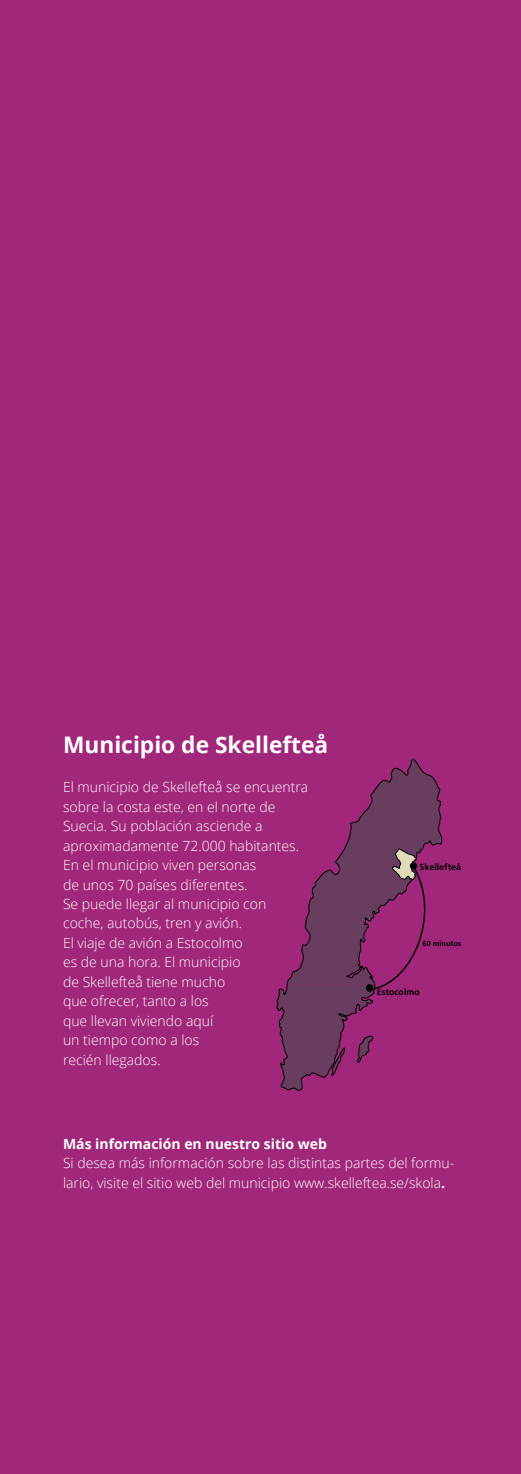
<style>
.page{position:relative;width:521px;height:1474px;background:#fff}
.page>*{position:absolute;margin:0;border:0;box-sizing:border-box;transform-origin:0 0}
.t1{font:700 22.75px "Open Sans";color:#fff}
.t2{font:300 14px/19.4px "Open Sans";color:#fff}
.t3{font:700 8.92px "Frutiger LT Std";color:#000}
.t4{font:700 7.35px "Frutiger LT Std";color:#000}
.s1{font-weight:700}
</style>
<div class="page">
<div style="left:0;top:0;width:521px;height:1473px;background:#a1277a"></div>
<svg style="left:344px;top:759px;width:99px;height:89px"></svg>
<svg style="left:276px;top:848px;width:150px;height:243px"></svg>
<p class="t1" style="left:63px;top:729px;width:267px">Municipio de Skellefteå</p>
<p class="t2" style="left:63px;top:777px;width:247px">El municipio de Skellefteå se encuentra sobre la costa este, en el norte de<br>Suecia. Su población asciende a aproximadamente 72.000 habitantes.<br>En el municipio viven personas<br>de unos 70 países diferentes.<br>Se puede llegar al municipio con coche, autobús, tren y avión.<br>El viaje de avión a Estocolmo<br>es de una hora. El municipio<br>de Skellefteå tiene mucho<br>que ofrecer, tanto a los<br>que llevan viviendo aquí<br>un tiempo como a los<br>recién llegados.</p>
<p class="t3" style="left:419px;top:861px;width:43px">Skellefteå</p>
<p class="t4" style="left:422px;top:939px;width:40px">60 minutos</p>
<p class="t3" style="left:377px;top:987px;width:44px">Estocolmo</p>
<p class="t2" style="left:63px;top:1133px;width:393px"><span class="s1">Más información en nuestro sitio web<br></span>Si desea más información sobre las distintas partes del formu&shy;lario, visite el sitio web del municipio www.skelleftea.se/skola<span class="s1">.</span></p>
</div>
